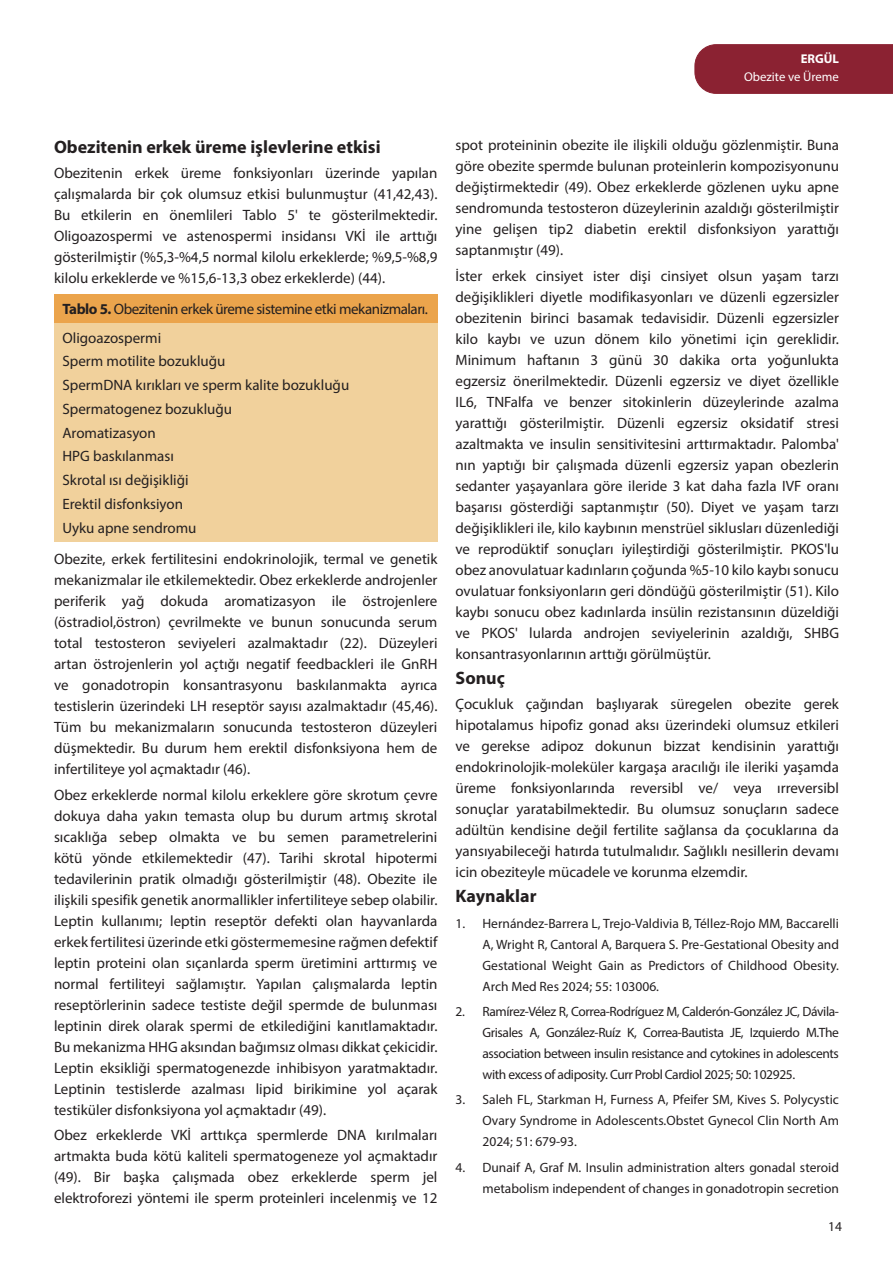
<style>
.page{position:relative;width:893px;height:1263px;background:#fff}
.page>*{position:absolute;margin:0;border:0;box-sizing:border-box;transform-origin:0 0}
.t1{font:700 18px "Myriad Pro";color:#231f20}
.t2{font:15px/21px "Myriad Pro";color:#231f20;text-align:justify}
.t3{font:15px/28.2px "Myriad Pro";letter-spacing:-.03em;color:#231f20}
.t4{font:13.5px/21px "Myriad Pro";color:#231f20;text-align:justify}
.t5{font:12.75px "Myriad Pro";color:#fff}
.t6{font:700 12.75px "Myriad Pro";color:#fff}
.s1{font-weight:700}
</style>
<div class="page">
<div style="left:54px;top:295px;width:383px;height:28px;background:#eba44c"></div>
<div style="left:54px;top:323px;width:383px;height:218px;background:#f1d19c"></div>
<div style="left:694px;top:44px;width:199px;height:50px;background:#8b2232"></div>
<p class="t6" style="left:801px;top:51px;width:40px">ERGÜL</p>
<p class="t5" style="left:744px;top:69px;width:96px">Obezite ve Üreme</p>
<p class="t1" style="left:54px;top:135px;width:328px">Obezitenin erkek üreme işlevlerine etkisi</p>
<p class="t2" style="left:54px;top:162px;width:385px">Obezitenin erkek üreme fonksiyonları üzerinde yapılan çalışmalarda bir çok olumsuz etkisi bulunmuştur (41,42,43).<br>Bu etkilerin en önemlileri Tablo 5' te gösterilmektedir.<br>Oligoazospermi ve astenospermi insidansı VKİ ile arttığı gösterilmiştir (%5,3-%4,5 normal kilolu erkeklerde; %9,5-%8,9 kilolu erkeklerde ve %15,6-13,3 obez erkeklerde) (44).</p>
<p class="t3" style="left:63px;top:295px;width:367px"><span class="s1">Tablo 5.</span> Obezitenin erkek üreme sistemine etki mekanizmaları.<br>Oligoazospermi</p>
<p class="t2" style="left:63px;top:349px;width:288px;line-height:23.7px;text-align:left">Sperm motilite bozukluğu<br>SpermDNA kırıkları ve sperm kalite bozukluğu<br>Spermatogenez bozukluğu<br>Aromatizasyon<br>HPG baskılanması<br>Skrotal ısı değişikliği<br>Erektil disfonksiyon<br>Uyku apne sendromu</p>
<p class="t2" style="left:54px;top:549px;width:385px">Obezite, erkek fertilitesini endokrinolojik, termal ve genetik mekanizmalar ile etkilemektedir. Obez erkeklerde androjenler periferik yağ dokuda aromatizasyon ile östrojenlere (östradiol,östron) çevrilmekte ve bunun sonucunda serum total testosteron seviyeleri azalmaktadır (22). Düzeyleri artan östrojenlerin yol açtığı negatif feedbackleri ile GnRH ve gonadotropin konsantrasyonu baskılanmakta ayrıca testislerin üzerindeki LH reseptör sayısı azalmaktadır (45,46).<br>Tüm bu mekanizmaların sonucunda testosteron düzeyleri düşmektedir. Bu durum hem erektil disfonksiyona hem de infertiliteye yol açmaktadır (46).</p>
<p class="t2" style="left:54px;top:784px;width:385px">Obez erkeklerde normal kilolu erkeklere göre skrotum çevre dokuya daha yakın temasta olup bu durum artmış skrotal sıcaklığa sebep olmakta ve bu semen parametrelerini kötü yönde etkilemektedir (47). Tarihi skrotal hipotermi tedavilerinin pratik olmadığı gösterilmiştir (48). Obezite ile ilişkili spesifik genetik anormallikler infertiliteye sebep olabilir.<br>Leptin kullanımı; leptin reseptör defekti olan hayvanlarda erkek fertilitesi üzerinde etki göstermemesine rağmen defektif leptin proteini olan sıçanlarda sperm üretimini arttırmış ve normal fertiliteyi sağlamıştır. Yapılan çalışmalarda leptin reseptörlerinin sadece testiste değil spermde de bulunması leptinin direk olarak spermi de etkilediğini kanıtlamaktadır.<br>Bu mekanizma HHG aksından bağımsız olması dikkat çekicidir.<br>Leptin eksikliği spermatogenezde inhibisyon yaratmaktadır.<br>Leptinin testislerde azalması lipid birikimine yol açarak testiküler disfonksiyona yol açmaktadır (49).</p>
<p class="t2" style="left:54px;top:1124px;width:385px">Obez erkeklerde VKİ arttıkça spermlerde DNA kırılmaları artmakta buda kötü kaliteli spermatogeneze yol açmaktadır (49). Bir başka çalışmada obez erkeklerde sperm jel elektroforezi yöntemi ile sperm proteinleri incelenmiş ve 12</p>
<p class="t2" style="left:455px;top:135px;width:385px">spot proteininin obezite ile ilişkili olduğu gözlenmiştir. Buna göre obezite spermde bulunan proteinlerin kompozisyonunu değiştirmektedir (49). Obez erkeklerde gözlenen uyku apne sendromunda testosteron düzeylerinin azaldığı gösterilmiştir yine gelişen tip2 diabetin erektil disfonksiyon yarattığı saptanmıştır (49).</p>
<p class="t2" style="left:455px;top:265px;width:385px">İster erkek cinsiyet ister dişi cinsiyet olsun yaşam tarzı değişiklikleri diyetle modifikasyonları ve düzenli egzersizler obezitenin birinci basamak tedavisidir. Düzenli egzersizler kilo kaybı ve uzun dönem kilo yönetimi için gereklidir.<br>Minimum haftanın 3 günü 30 dakika orta yoğunlukta egzersiz önerilmektedir. Düzenli egzersiz ve diyet özellikle IL6, TNFalfa ve benzer sitokinlerin düzeylerinde azalma yarattığı gösterilmiştir. Düzenli egzersiz oksidatif stresi azaltmakta ve insulin sensitivitesini arttırmaktadır. Palomba' nın yaptığı bir çalışmada düzenli egzersiz yapan obezlerin sedanter yaşayanlara göre ileride 3 kat daha fazla IVF oranı başarısı gösterdiği saptanmıştır (50). Diyet ve yaşam tarzı değişiklikleri ile, kilo kaybının menstrüel siklusları düzenlediği ve reprodüktif sonuçları iyileştirdiği gösterilmiştir. PKOS'lu obez anovulatuar kadınların çoğunda %5-10 kilo kaybı sonucu ovulatuar fonksiyonların geri döndüğü gösterilmiştir (51). Kilo kaybı sonucu obez kadınlarda insülin rezistansının düzeldiği ve PKOS' lularda androjen seviyelerinin azaldığı, SHBG konsantrasyonlarının arttığı görülmüştür.</p>
<p class="t1" style="left:455px;top:666px;width:51px">Sonuç</p>
<p class="t2" style="left:455px;top:693px;width:385px">Çocukluk çağından başlıyarak süregelen obezite gerek hipotalamus hipofiz gonad aksı üzerindeki olumsuz etkileri ve gerekse adipoz dokunun bizzat kendisinin yarattığı endokrinolojik-moleküler kargaşa aracılığı ile ileriki yaşamda üreme fonksiyonlarında reversibl ve/ veya ırreversibl sonuçlar yaratabilmektedir. Bu olumsuz sonuçların sadece adültün kendisine değil fertilite sağlansa da çocuklarına da yansıyabileceği hatırda tutulmalıdır. Sağlıklı nesillerin devamı icin obeziteyle mücadele ve korunma elzemdir.</p>
<p class="t1" style="left:455px;top:885px;width:83px">Kaynaklar</p>
<p class="t4" style="left:482px;top:912px;width:358px;text-indent:-27px">1. Hernández-Barrera L, Trejo-Valdivia B, Téllez-Rojo MM, Baccarelli A, Wright R, Cantoral A, Barquera S. Pre-Gestational Obesity and Gestational Weight Gain as Predictors of Childhood Obesity.<br>Arch Med Res 2024; 55: 103006.</p>
<p class="t4" style="left:482px;top:1001px;width:358px;text-indent:-27px">2. Ramírez-Vélez R, Correa-Rodríguez M, Calderón-González JC, Dávila-Grisales A, González-Ruíz K, Correa-Bautista JE, Izquierdo M.The association between insulin resistance and cytokines in adolescents with excess of adiposity. Curr Probl Cardiol 2025; 50: 102925.</p>
<p class="t4" style="left:482px;top:1089px;width:358px;text-indent:-27px">3. Saleh FL, Starkman H, Furness A, Pfeifer SM, Kives S. Polycystic Ovary Syndrome in Adolescents.Obstet Gynecol Clin North Am 2024; 51: 679-93.</p>
<p class="t4" style="left:455px;top:1156px;width:385px;text-align:right">4. Dunaif A, Graf M. Insulin administration alters gonadal steroid metabolism independent of changes in gonadotropin secretion</p>
<p class="t4" style="left:828px;top:1216px;width:15px">14</p>
</div>
